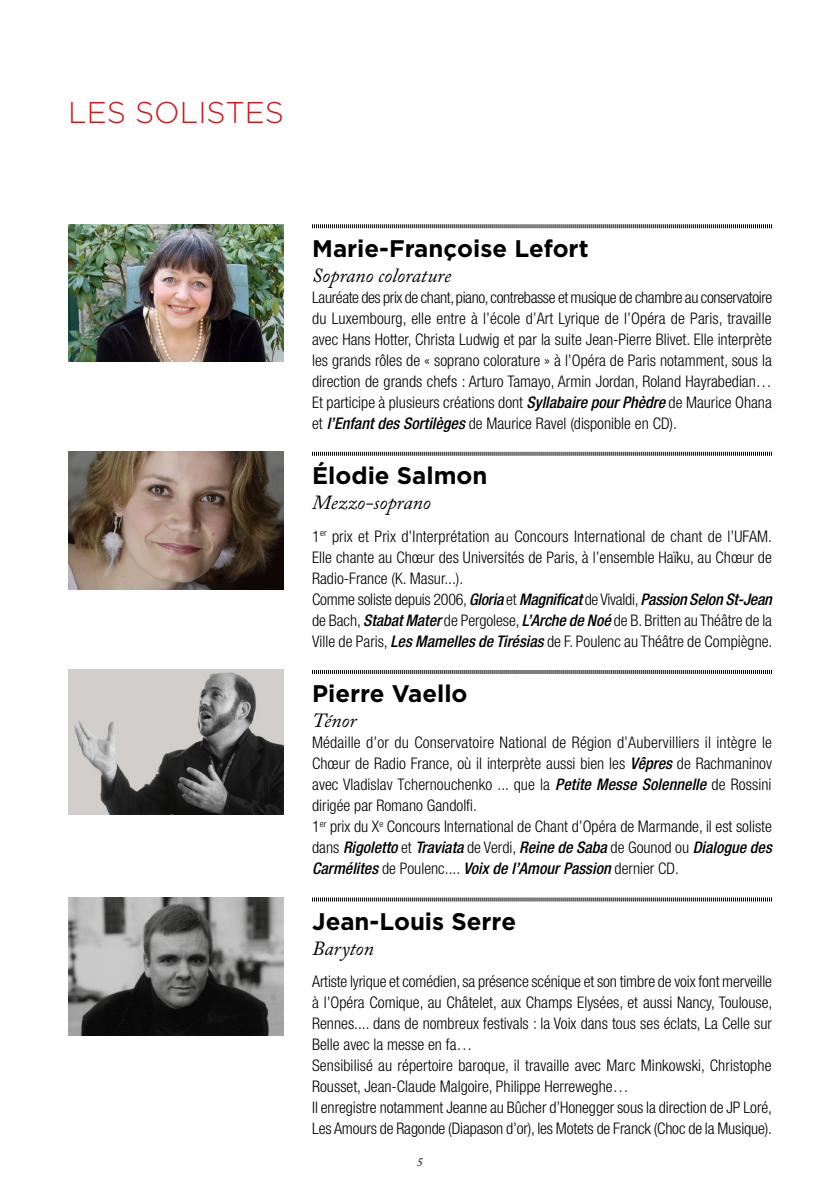
<style>
.page{position:relative;width:840px;height:1191px;background:#fff}
.page>*{position:absolute;margin:0;border:0;box-sizing:border-box;transform-origin:0 0}
.t1{font:300 30px "Gotham HTF";color:#cd171a}
.t2{font:700 24px "Gotham HTF";color:#000}
.t3{font:italic 20px "Adobe Caslon Pro";color:#000}
.t4{font:300 condensed 16px/21px "Helvetica Neue LT Std";color:#000}
.t5{font:italic 12px "Adobe Caslon Pro";color:#000}
.s1{font-weight:500;font-style:italic}
</style>
<div class="page">
<img style="left:68px;top:224px;width:215px;height:138px">
<svg style="left:312px;top:224px;width:458px;height:5px;background:#989898"></svg>
<img style="left:68px;top:897px;width:215px;height:138px">
<svg style="left:312px;top:897px;width:458px;height:5px;background:#989898"></svg>
<img style="left:68px;top:452px;width:215px;height:137px">
<svg style="left:312px;top:451px;width:458px;height:5px;background:#989898"></svg>
<img style="left:68px;top:669px;width:215px;height:145px">
<svg style="left:312px;top:670px;width:458px;height:4px;background:#7f7f7f"></svg>
<h1 class="t1" style="left:68px;top:96px;width:217px">LES SOLISTES</h1>
<h2 class="t2" style="left:312px;top:234px;width:278px">Marie-Françoise Lefort</h2>
<p class="t3" style="left:312px;top:263px;width:140px">Soprano colorature</p>
<p class="t4" style="left:312px;top:286px;width:461px;text-align:justify">Lauréate des prix de chant, piano, contrebasse et musique de chambre au conservatoire du Luxembourg, elle entre à l’école d’Art Lyrique de l’Opéra de Paris, travaille avec Hans Hotter, Christa Ludwig et par la suite Jean-Pierre Blivet. Elle interprète les grands rôles de « soprano colorature » à l’Opéra de Paris notamment, sous la direction de grands chefs : Arturo Tamayo, Armin Jordan, Roland Hayrabedian… Et participe à plusieurs créations dont <span class="s1">Syllabaire pour Phèdre</span> de Maurice Ohana et <span class="s1">l’Enfant des Sortilèges</span> de Maurice Ravel (disponible en CD).</p>
<h2 class="t2" style="left:312px;top:462px;width:177px">Élodie Salmon</h2>
<p class="t3" style="left:312px;top:490px;width:120px">Mezzo-soprano</p>
<p class="t4" style="left:312px;top:525px;width:461px">1<sup>er</sup> prix et Prix d’Interprétation au Concours International de chant de l’UFAM.<br>Elle chante au Chœur des Universités de Paris, à l’ensemble Haïku, au Chœur de Radio-France (K. Masur...).<br>Comme soliste depuis 2006, <span class="s1">Gloria</span> et <span class="s1">Magnificat</span> de Vivaldi, <span class="s1">Passion Selon St-Jean </span>de Bach, <span class="s1">Stabat Mater</span> de Pergolese, <span class="s1">L’Arche de Noé</span> de B. Britten au Théâtre de la Ville de Paris, <span class="s1">Les Mamelles de Tirésias</span> de F. Poulenc au Théâtre de Compiègne.</p>
<h2 class="t2" style="left:312px;top:680px;width:157px">Pierre Vaello</h2>
<p class="t3" style="left:312px;top:708px;width:46px">Ténor</p>
<p class="t4" style="left:312px;top:732px;width:461px">Médaille d’or du Conservatoire National de Région d’Aubervilliers il intègre le Chœur de Radio France, où il interprète aussi bien les <span class="s1">Vêpres</span> de Rachmaninov avec Vladislav Tchernouchenko ... que la <span class="s1">Petite Messe Solennelle</span> de Rossini dirigée par Romano Gandolfi.<br>1<sup>er</sup> prix du X<sup>e</sup> Concours International de Chant d’Opéra de Marmande, il est soliste dans <span class="s1">Rigoletto</span> et <span class="s1">Traviata</span> de Verdi, <span class="s1">Reine de Saba</span> de Gounod ou <span class="s1">Dialogue des Carmélites</span> de Poulenc.... <span class="s1">Voix de l’Amour Passion</span> dernier CD.</p>
<h2 class="t2" style="left:312px;top:907px;width:205px">Jean-Louis Serre</h2>
<p class="t3" style="left:312px;top:936px;width:63px">Baryton</p>
<p class="t4" style="left:312px;top:971px;width:461px">Artiste lyrique et comédien, sa présence scénique et son timbre de voix font merveille à l’Opéra Comique, au Châtelet, aux Champs Elysées, et aussi Nancy, Toulouse, Rennes.... dans de nombreux festivals : la Voix dans tous ses éclats, La Celle sur Belle avec la messe en fa…<br>Sensibilisé au répertoire baroque, il travaille avec Marc Minkowski, Christophe Rousset, Jean-Claude Malgoire, Philippe Herreweghe…<br>Il enregistre notamment Jeanne au Bûcher d’Honegger sous la direction de JP Loré, Les Amours de Ragonde (Diapason d’or), les Motets de Franck (Choc de la Musique).</p>
<p class="t5" style="left:417px;top:1154px;width:7px">5</p>
</div>
